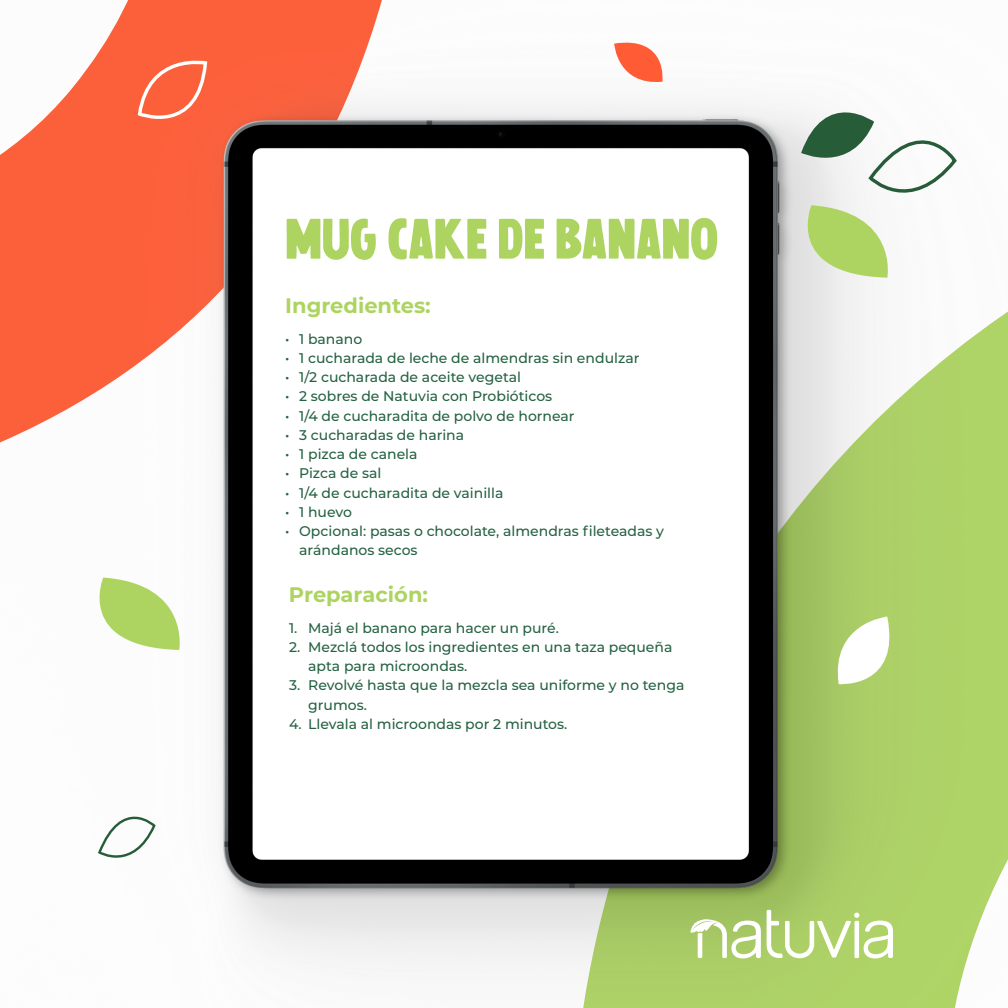
<style>
.page{position:relative;width:1008px;height:1008px;background:#fff}
.page>*{position:absolute;margin:0;border:0;box-sizing:border-box;transform-origin:0 0}
.t1{font:53.2px "Chillow";letter-spacing:-.005em;color:#add461}
.t2{font:700 21px "Montserrat";color:#add461}
.t3{font:500 14px/19.2px "Montserrat";color:#256242}
</style>
<div class="page">
<img style="left:0;top:0;width:1008px;height:1008px">
<svg style="left:767px;top:910px;width:126px;height:48px"></svg>
<svg style="left:690px;top:919px;width:71px;height:39px"></svg>
<svg style="left:614px;top:35px;width:54px;height:51px"></svg>
<svg style="left:830px;top:617px;width:72px;height:72px"></svg>
<svg style="left:136px;top:53px;width:73px;height:84px;background:#fc7150"></svg>
<svg style="left:783px;top:87px;width:177px;height:191px"></svg>
<svg style="left:74px;top:578px;width:116px;height:72px"></svg>
<svg style="left:97px;top:796px;width:60px;height:76px"></svg>
<h1 class="t1" style="left:285px;top:207px;width:435px">MUG CAKE DE BANANO</h1>
<h2 class="t2" style="left:285px;top:290px;width:147px">Ingredientes:</h2>
<p class="t3" style="left:285px;top:329px;width:79px">• 1 banano</p>
<p class="t3" style="left:285px;top:348px;width:356px">• 1 cucharada de leche de almendras sin endulzar</p>
<p class="t3" style="left:285px;top:367px;width:237px">• 1/2 cucharada de aceite vegetal</p>
<p class="t3" style="left:285px;top:386px;width:269px">• 2 sobres de Natuvia con Probióticos</p>
<p class="t3" style="left:285px;top:406px;width:291px">• 1/4 de cucharadita de polvo de hornear</p>
<p class="t3" style="left:285px;top:425px;width:181px">• 3 cucharadas de harina</p>
<p class="t3" style="left:285px;top:444px;width:134px">• 1 pizca de canela</p>
<p class="t3" style="left:285px;top:463px;width:98px">• Pizca de sal</p>
<p class="t3" style="left:285px;top:483px;width:220px">• 1/4 de cucharadita de vainilla</p>
<p class="t3" style="left:285px;top:502px;width:68px">• 1 huevo</p>
<p class="t3" style="left:299px;top:521px;width:366px;text-indent:-14px">• Opcional: pasas o chocolate, almendras fileteadas y arándanos secos</p>
<h2 class="t2" style="left:289px;top:580px;width:141px">Preparación:</h2>
<p class="t3" style="left:289px;top:617px;width:271px">1. Majá el banano para hacer un puré.</p>
<p class="t3" style="left:308px;top:637px;width:366px;text-indent:-19px">2. Mezclá todos los ingredientes en una taza pequeña apta para microondas.</p>
<p class="t3" style="left:308px;top:675px;width:378px;text-indent:-19px">3. Revolvé hasta que la mezcla sea uniforme y no tenga grumos.</p>
<p class="t3" style="left:289px;top:714px;width:280px">4. Llevala al microondas por 2 minutos.</p>
</div>
